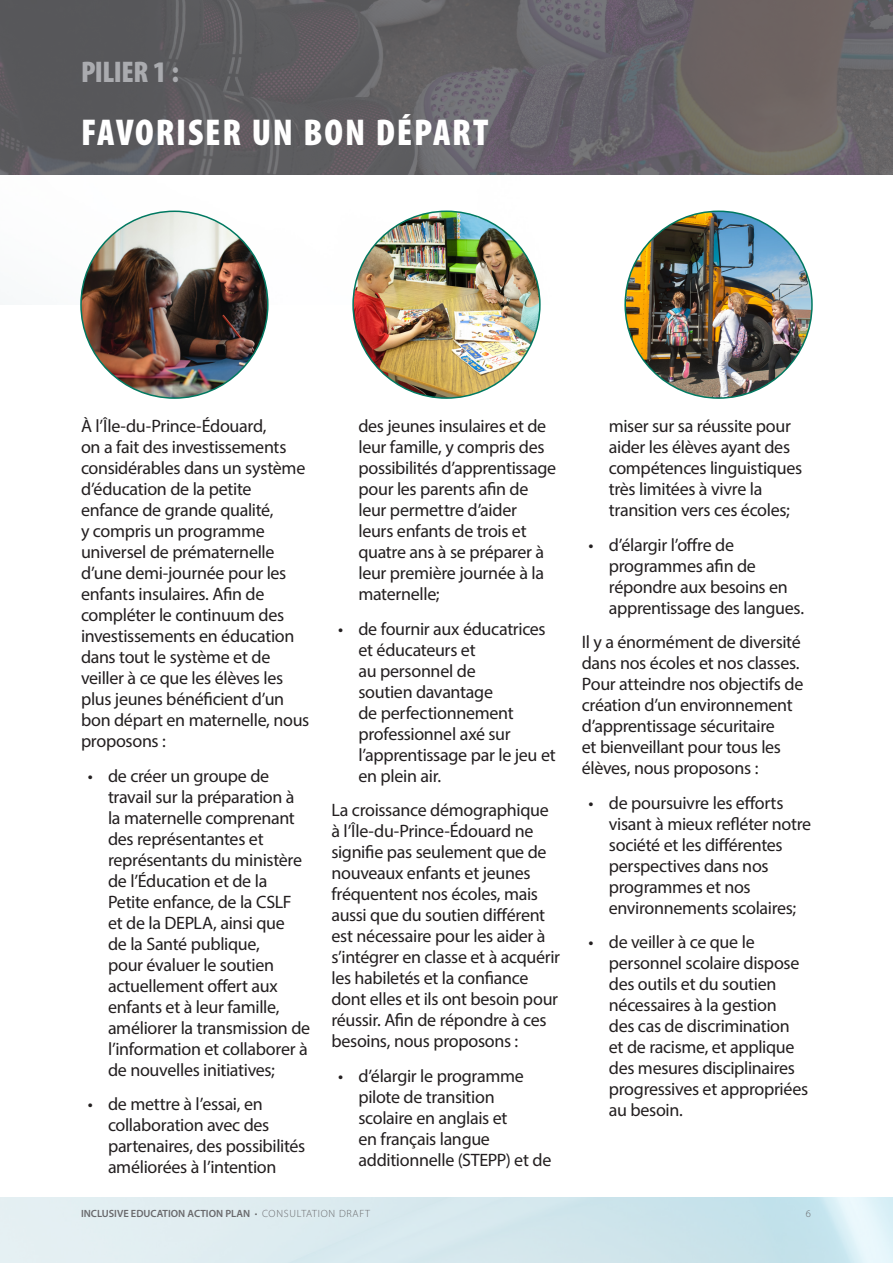
<style>
.page{position:relative;width:893px;height:1263px;background:#fff}
.page>*{position:absolute;margin:0;border:0;box-sizing:border-box;transform-origin:0 0}
.Pull_Quote_1_jw{font:900 condensed 37.5px "Myriad Pro";letter-spacing:.05em;color:#fff}
.Pull_Quote_1_jw-2{font:900 condensed 30px "Myriad Pro";letter-spacing:-.015em;color:#aaabaf}
.Body_Text_1_jw{font:18px/21px "Myriad Pro";letter-spacing:-.02em;color:#231f20}
.t1{font:600 10.5px "Myriad Pro";color:#69696c}
.t2{font:300 10.5px "Myriad Pro";color:#69696c}
.s1{font-weight:300}
</style>
<div class="page">
<img style="left:0;top:210px;width:893px;height:1053px">
<div style="left:0;top:305px;width:893px;height:891px;background:#fff"></div>
<img style="left:0;top:0;width:892px;height:175px">
<img style="left:81px;top:211px;width:187px;height:187px;border-radius:93px">
<img style="left:353px;top:211px;width:187px;height:187px;border-radius:93px">
<img style="left:625px;top:211px;width:187px;height:187px;border-radius:93px">
<hr style="left:892px;top:0;width:1px;height:175px;background:#636366">
<p class="Pull_Quote_1_jw-2" style="left:81px;top:53px;width:99px">PILIER 1 :</p>
<p class="Pull_Quote_1_jw" style="left:81px;top:109px;width:409px">FAVORISER UN BON DÉPART</p>
<p class="Body_Text_1_jw" style="left:81px;top:415px;width:230px">À l’Île-du-Prince-Édouard,<br>on a fait des investissements considérables dans un système d’éducation de la petite enfance de grande qualité,<br>y compris un programme universel de prématernelle d’une demi-journée pour les enfants insulaires. Afin de compléter le continuum des investissements en éducation dans tout le système et de veiller à ce que les élèves les plus jeunes bénéficient d’un bon départ en maternelle, nous proposons :</p>
<p class="Body_Text_1_jw" style="left:108px;top:765px;width:204px;text-indent:-20px">• de créer un groupe de travail sur la préparation à la maternelle comprenant des représentantes et représentants du ministère de l’Éducation et de la<br>Petite enfance, de la CSLF et de la DEPLA, ainsi que<br>de la Santé publique,<br>pour évaluer le soutien actuellement offert aux enfants et à leur famille, améliorer la transmission de l’information et collaborer à de nouvelles initiatives;</p>
<p class="Body_Text_1_jw" style="left:108px;top:1093px;width:199px;text-indent:-20px">• de mettre à l’essai, en collaboration avec des partenaires, des possibilités améliorées à l’intention</p>
<p class="Body_Text_1_jw" style="left:358px;top:415px;width:199px">des jeunes insulaires et de leur famille, y compris des possibilités d’apprentissage pour les parents afin de leur permettre d’aider leurs enfants de trois et quatre ans à se préparer à leur première journée à la maternelle;</p>
<p class="Body_Text_1_jw" style="left:358px;top:618px;width:199px;text-indent:-20px">• de fournir aux éducatrices et éducateurs et<br>au personnel de<br>soutien davantage<br>de perfectionnement professionnel axé sur l’apprentissage par le jeu et en plein air.</p>
<p class="Body_Text_1_jw" style="left:331px;top:799px;width:230px">La croissance démographique à l’Île-du-Prince-Édouard ne signifie pas seulement que de nouveaux enfants et jeunes fréquentent nos écoles, mais aussi que du soutien différent est nécessaire pour les aider à s’intégrer en classe et à acquérir les habiletés et la confiance dont elles et ils ont besoin pour réussir. Afin de répondre à ces besoins, nous proposons :</p>
<p class="Body_Text_1_jw" style="left:358px;top:1065px;width:194px;text-indent:-20px">• d’élargir le programme pilote de transition scolaire en anglais et<br>en français langue additionnelle (STEPP) et de</p>
<p class="Body_Text_1_jw" style="left:609px;top:415px;width:195px">miser sur sa réussite pour aider les élèves ayant des compétences linguistiques très limitées à vivre la transition vers ces écoles;</p>
<p class="Body_Text_1_jw" style="left:609px;top:534px;width:197px;text-indent:-20px">• d’élargir l’offre de programmes afin de répondre aux besoins en apprentissage des langues.</p>
<p class="Body_Text_1_jw" style="left:582px;top:631px;width:223px">Il y a énormément de diversité dans nos écoles et nos classes.<br>Pour atteindre nos objectifs de création d’un environnement d’apprentissage sécuritaire<br>et bienveillant pour tous les élèves, nous proposons :</p>
<p class="Body_Text_1_jw" style="left:609px;top:792px;width:204px;text-indent:-20px">• de poursuivre les efforts visant à mieux refléter notre société et les différentes perspectives dans nos programmes et nos environnements scolaires;</p>
<p class="Body_Text_1_jw" style="left:609px;top:931px;width:201px;text-indent:-20px">• de veiller à ce que le personnel scolaire dispose des outils et du soutien nécessaires à la gestion<br>des cas de discrimination et de racisme, et applique des mesures disciplinaires progressives et appropriées au besoin.</p>
<p class="t1" style="left:81px;top:1206px;width:290px">INCLUSIVE EDUCATION ACTION PLAN <span class="s1">• CONSULTATION DRAFT</span></p>
<p class="t2" style="left:806px;top:1207px;width:7px">6</p>
</div>
